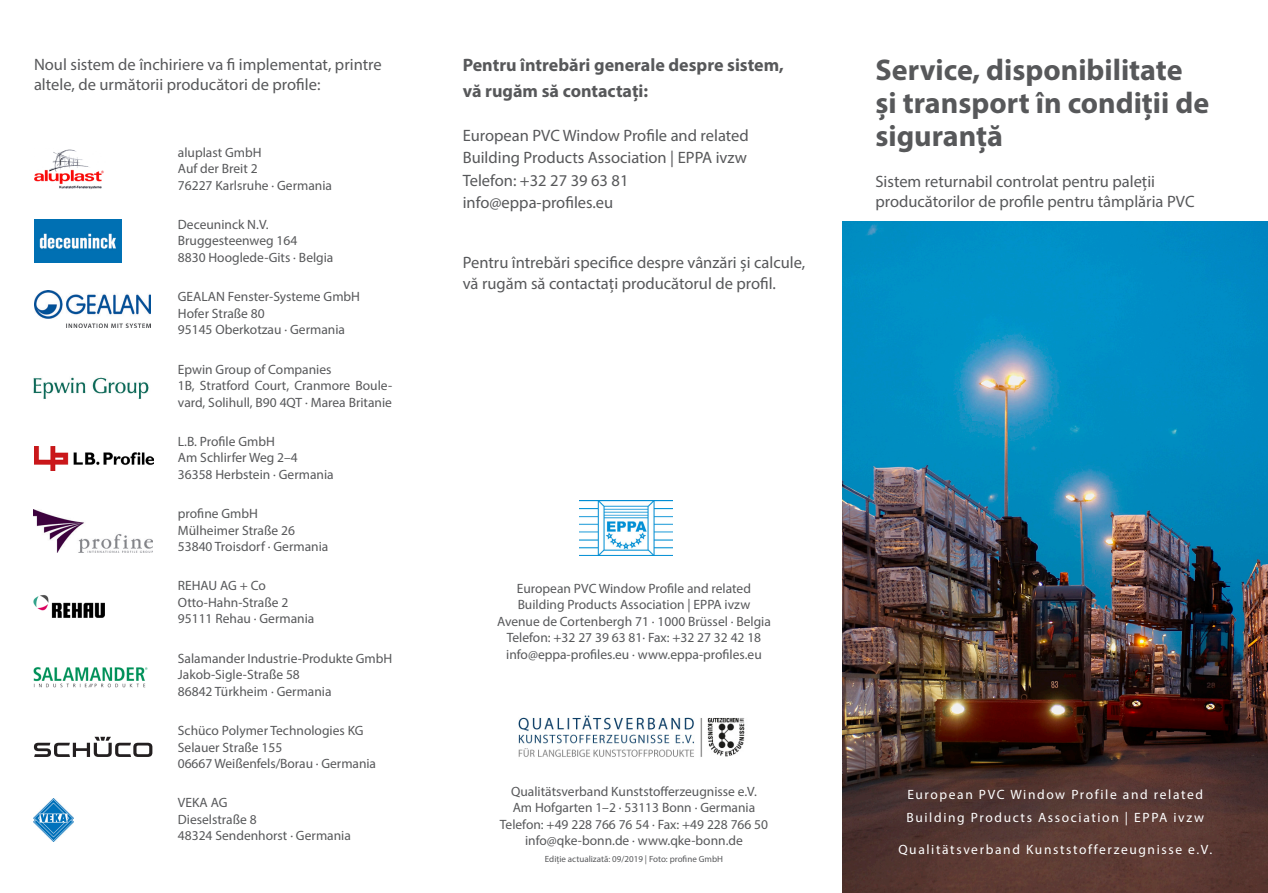
<style>
.page{position:relative;width:1268px;height:893px;background:#fff}
.page>*{position:absolute;margin:0;border:0;box-sizing:border-box;transform-origin:0 0}
.t1{font:700 30px/33px "Myriad Pro";color:#57585a}
.t2{font:700 18px/25.2px "Myriad Pro";color:#57585a}
.t3{font:16.5px/19.8px "Myriad Pro";color:#57585a}
.Adressen{font:13.5px/16.5px "Myriad Pro";color:#57585a}
.t4{font:13.5px "Myriad Pro";letter-spacing:.12em;color:#fff}
.t5{font:9px "Myriad Pro";color:#57585a}
</style>
<div class="page">
<img style="left:842px;top:221px;width:425px;height:672px">
<img style="left:518px;top:715px;width:227px;height:42px">
<img style="left:579px;top:500px;width:93px;height:56px">
<img style="left:34px;top:149px;width:70px;height:40px">
<img style="left:34px;top:219px;width:87px;height:44px">
<img style="left:33px;top:377px;width:116px;height:22px">
<img style="left:34px;top:446px;width:119px;height:25px">
<img style="left:34px;top:509px;width:118px;height:44px">
<img style="left:33px;top:667px;width:115px;height:21px">
<svg style="left:34px;top:737px;width:118px;height:20px"></svg>
<img style="left:34px;top:798px;width:40px;height:44px">
<img style="left:34px;top:595px;width:70px;height:23px">
<img style="left:34px;top:290px;width:116px;height:38px">
<p class="t3" style="left:34px;top:55px;width:349px">Noul sistem de închiriere va fi implementat, printre altele, de următorii producători de profile:</p>
<p class="Adressen" style="left:178px;top:144px;width:85px">aluplast GmbH</p>
<p class="Adressen" style="left:178px;top:160px;width:81px">Auf der Breit 2</p>
<p class="Adressen" style="left:178px;top:177px;width:156px">76227 Karlsruhe · Germania</p>
<p class="Adressen" style="left:178px;top:216px;width:92px">Deceuninck N.V.</p>
<p class="Adressen" style="left:178px;top:232px;width:121px">Bruggesteenweg 164</p>
<p class="Adressen" style="left:178px;top:249px;width:157px">8830 Hooglede-Gits · Belgia</p>
<p class="Adressen" style="left:178px;top:288px;width:184px">GEALAN Fenster-Systeme GmbH</p>
<p class="Adressen" style="left:178px;top:305px;width:88px">Hofer Straße 80</p>
<p class="Adressen" style="left:178px;top:321px;width:169px">95145 Oberkotzau · Germania</p>
<p class="Adressen" style="left:178px;top:361px;width:155px">Epwin Group of Companies</p>
<p class="Adressen" style="left:178px;top:377px;width:216px">1B, Stratford Court, Cranmore Boule&shy;vard, Solihull, B90 4QT · Marea Britanie</p>
<p class="Adressen" style="left:178px;top:433px;width:98px">L.B. Profile GmbH</p>
<p class="Adressen" style="left:178px;top:449px;width:121px">Am Schlirfer Weg 2–4</p>
<p class="Adressen" style="left:178px;top:466px;width:157px">36358 Herbstein · Germania</p>
<p class="Adressen" style="left:178px;top:505px;width:82px">profine GmbH</p>
<p class="Adressen" style="left:178px;top:522px;width:119px">Mülheimer Straße 26</p>
<p class="Adressen" style="left:178px;top:538px;width:152px">53840 Troisdorf · Germania</p>
<p class="Adressen" style="left:178px;top:577px;width:89px">REHAU AG + Co</p>
<p class="Adressen" style="left:178px;top:594px;width:112px">Otto-Hahn-Straße 2</p>
<p class="Adressen" style="left:178px;top:610px;width:138px">95111 Rehau · Germania</p>
<p class="Adressen" style="left:178px;top:650px;width:216px">Salamander Industrie-Produkte GmbH</p>
<p class="Adressen" style="left:178px;top:666px;width:123px">Jakob-Sigle-Straße 58</p>
<p class="Adressen" style="left:178px;top:683px;width:155px">86842 Türkheim · Germania</p>
<p class="Adressen" style="left:178px;top:722px;width:187px">Schüco Polymer Technologies KG</p>
<p class="Adressen" style="left:178px;top:738px;width:106px">Selauer Straße 155</p>
<p class="Adressen" style="left:178px;top:755px;width:200px">06667 Weißenfels/Borau · Germania</p>
<p class="Adressen" style="left:178px;top:794px;width:51px">VEKA AG</p>
<p class="Adressen" style="left:178px;top:811px;width:80px">Dieselstraße 8</p>
<p class="Adressen" style="left:178px;top:827px;width:174px">48324 Sendenhorst · Germania</p>
<p class="t2" style="left:462px;top:52px;width:323px">Pentru întrebări generale despre sistem, vă rugăm să contactați:</p>
<p class="t3" style="left:462px;top:124px;width:287px;line-height:22.5px">European PVC Window Profile and related<br>Building Products Association | EPPA ivzw</p>
<p class="t3" style="left:462px;top:170px;width:167px">Telefon: +32 27 39 63 81</p>
<p class="t3" style="left:462px;top:192px;width:152px">info@eppa-profiles.eu</p>
<p class="t3" style="left:462px;top:251px;width:344px;line-height:21.6px">Pentru întrebări specifice despre vânzări și calcule, vă rugăm să contactați producătorul de profil.</p>
<p class="Adressen" style="left:517px;top:580px;width:235px">European PVC Window Profile and related</p>
<p class="Adressen" style="left:517px;top:596px;width:234px">Building Products Association | EPPA ivzw</p>
<p class="Adressen" style="left:497px;top:613px;width:275px">Avenue de Cortenbergh 71 · 1000 Brüssel · Belgia</p>
<p class="Adressen" style="left:506px;top:629px;width:256px">Telefon: +32 27 39 63 81· Fax: +32 27 32 42 18</p>
<p class="Adressen" style="left:506px;top:646px;width:257px">info@eppa-profiles.eu · www.eppa-profiles.eu</p>
<p class="Adressen" style="left:511px;top:783px;width:247px">Qualitätsverband Kunststofferzeugnisse e.V.</p>
<p class="Adressen" style="left:512px;top:799px;width:244px">Am Hofgarten 1–2 · 53113 Bonn · Germania</p>
<p class="Adressen" style="left:499px;top:816px;width:270px">Telefon: +49 228 766 76 54 · Fax: +49 228 766 50</p>
<p class="Adressen" style="left:525px;top:832px;width:219px">info@qke-bonn.de · www.qke-bonn.de</p>
<p class="t5" style="left:544px;top:853px;width:180px">Ediție actualizată: 09/2019 | Foto: profine GmbH</p>
<p class="t1" style="left:875px;top:52px;width:335px">Service, disponibilitate și transport în condiții de siguranță</p>
<p class="t3" style="left:875px;top:172px;width:320px">Sistem returnabil controlat pentru paleții producătorilor de profile pentru tâmplăria PVC</p>
<p class="t4" style="left:907px;top:786px;width:297px">European PVC Window Profile and related</p>
<p class="t4" style="left:906px;top:809px;width:299px">Building Products Association | EPPA ivzw</p>
<p class="t4" style="left:898px;top:841px;width:315px">Qualitätsverband Kunststofferzeugnisse e.V.</p>
</div>
